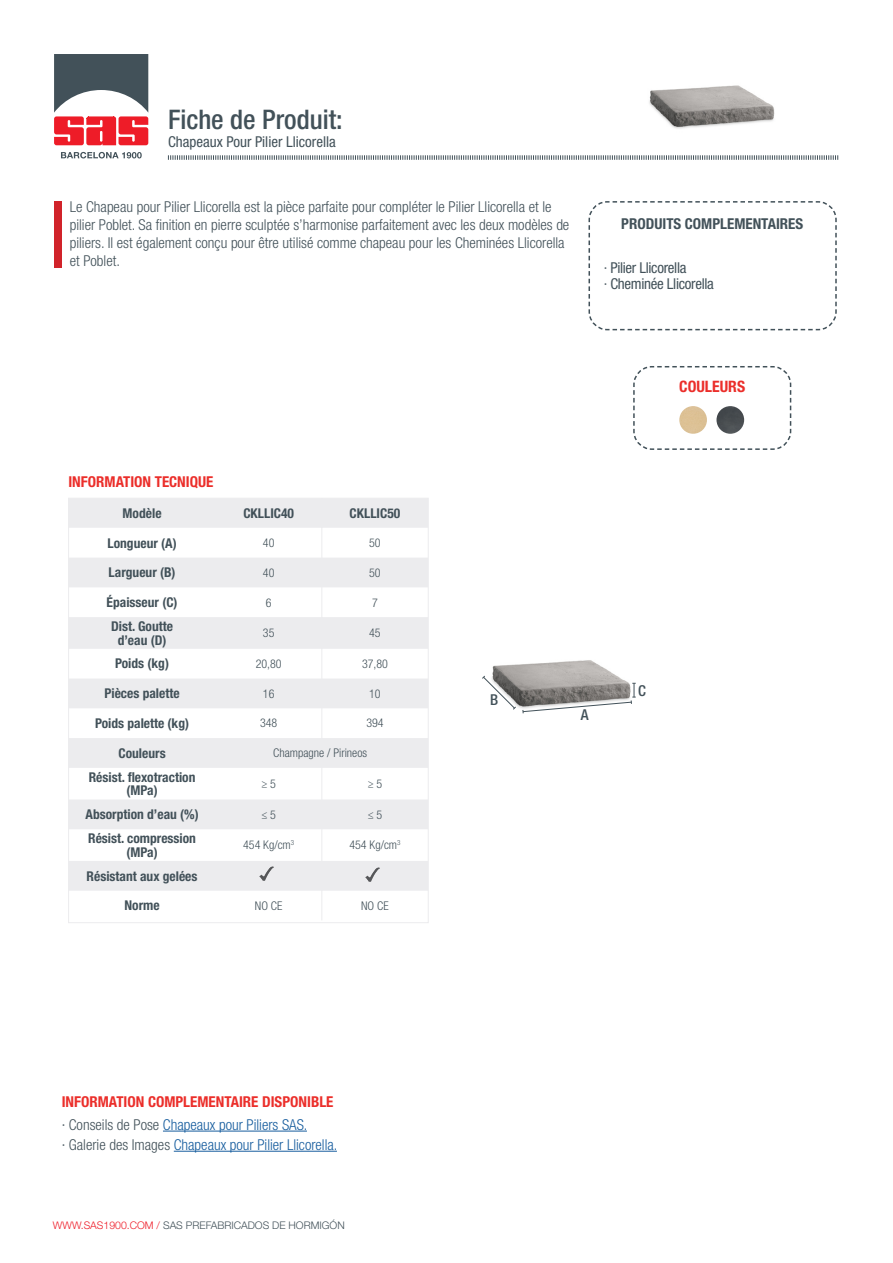
<style>
.page{position:relative;width:893px;height:1263px;background:#fff}
.page>*{position:absolute;margin:0;border:0;box-sizing:border-box;transform-origin:0 0}
.t1{font:500 condensed 27px "Helvetica Neue LT Std";color:#425159}
.t2{font:700 condensed 15.75px "Helvetica Neue LT Std";color:#eb2e2a}
.t3{font:300 condensed 15px/18px "Helvetica Neue LT Std";color:#425159}
.t4{font:300 condensed 15px "Helvetica Neue LT Std";color:#175d9e}
.t5{font:700 condensed 15px "Helvetica Neue LT Std";color:#eb2e2a}
.Text_left_bold{font:condensed 15px "Helvetica Neue LT Std";letter-spacing:-.02em;color:#425159}
.Text_left_bold-2{font:condensed 15px "Helvetica Neue LT Std";color:#425159}
.Text_left_bold-3{font:700 condensed 15px "Helvetica Neue LT Std";color:#425159}
.t6{font:500 condensed 15px "Helvetica Neue LT Std";color:#425159}
.Text_left_bold-4{font:700 condensed 13.5px/13.5px "Helvetica Neue LT Std";color:#425159;text-align:center}
.Títols_center{font:700 condensed 13.5px "Helvetica Neue LT Std";color:#425159}
.Títols_left{font:700 condensed 13.5px "Helvetica Neue LT Std";color:#425159}
.Text_centre{font:300 condensed 12px "Helvetica Neue LT Std";color:#425159}
.t7{font:300 10.5px "Helvetica Neue LT Std";color:#425159}
.s1{color:#425159}
.s2{color:#ee1c28}
</style>
<div class="page">
<img style="left:492px;top:660px;width:123px;height:54px">
<svg style="left:633px;top:366px;width:159px;height:84px"></svg>
<svg style="left:54px;top:54px;width:94px;height:91px"></svg>
<svg style="left:61px;top:152px;width:81px;height:6px"></svg>
<hr style="left:163px;top:1131px;width:144px;height:1px;background:#175d9e">
<hr style="left:174px;top:1151px;width:163px;height:1px;background:#175d9e">
<svg style="left:168px;top:155px;width:671px;height:5px"></svg>
<div style="left:54px;top:201px;width:8px;height:67px;background:#d1232a"></div>
<svg style="left:588px;top:201px;width:249px;height:130px"></svg>
<img style="left:649px;top:85px;width:126px;height:44px">
<img style="left:679px;top:406px;width:28px;height:28px;border-radius:14px">
<img style="left:716px;top:406px;width:28px;height:28px;border-radius:14px">
<svg style="left:482px;top:675px;width:154px;height:38px"></svg>
<div style="left:70px;top:500px;width:356px;height:28px;background:#ececee"></div>
<svg style="left:70px;top:558px;width:356px;height:333px;fill:#ececee"></svg>
<hr style="left:322px;top:498px;width:1px;height:30px;background:#ececee">
<hr style="left:322px;top:528px;width:1px;height:30px;background:#ececee">
<svg style="left:322px;top:558px;width:1px;height:29px"></svg>
<hr style="left:322px;top:587px;width:1px;height:30px;background:#ececee">
<hr style="left:322px;top:617px;width:1px;height:32px;background:#ececee">
<svg style="left:322px;top:649px;width:1px;height:29px"></svg>
<hr style="left:322px;top:678px;width:1px;height:30px;background:#ececee">
<hr style="left:322px;top:708px;width:1px;height:30px;background:#ececee">
<hr style="left:322px;top:768px;width:1px;height:31px;background:#ececee">
<hr style="left:322px;top:799px;width:1px;height:30px;background:#ececee">
<hr style="left:322px;top:829px;width:1px;height:32px;background:#ececee">
<hr style="left:322px;top:861px;width:1px;height:30px;background:#ececee">
<div style="left:68px;top:498px;width:360px;height:425px;border:1px solid #ececee"></div>
<img style="left:259px;top:866px;width:14px;height:14px">
<img style="left:366px;top:867px;width:13px;height:14px">
<p class="t1" style="left:168px;top:103px;width:176px">Fiche de Produit:</p>
<p class="Text_left_bold-2" style="left:168px;top:133px;width:169px">Chapeaux Pour Pilier Llicorella</p>
<p class="t3" style="left:70px;top:197px;width:501px">Le Chapeau pour Pilier Llicorella est la pièce parfaite pour compléter le Pilier Llicorella et le pilier Poblet. Sa finition en pierre sculptée s’harmonise parfaitement avec les deux modèles de piliers. Il est également conçu pour être utilisé comme chapeau pour les Cheminées Llicorella et Poblet.</p>
<p class="Text_left_bold-3" style="left:621px;top:215px;width:183px">PRODUITS COMPLEMENTAIRES</p>
<p class="Text_left_bold" style="left:604px;top:259px;width:84px">· Pilier Llicorella</p>
<p class="Text_left_bold" style="left:604px;top:275px;width:112px">· Cheminée Llicorella</p>
<p class="t5" style="left:68px;top:472px;width:146px">INFORMATION TECNIQUE</p>
<p class="Títols_left" style="left:123px;top:505px;width:40px">Modèle</p>
<p class="Títols_center" style="left:243px;top:505px;width:52px">CKLLIC40</p>
<p class="Títols_center" style="left:350px;top:505px;width:52px">CKLLIC50</p>
<p class="Text_left_bold-4" style="left:107px;top:536px;width:71px">Longueur (A)</p>
<p class="Text_centre" style="left:263px;top:536px;width:13px">40</p>
<p class="Text_centre" style="left:369px;top:536px;width:13px">50</p>
<p class="Text_left_bold-4" style="left:109px;top:566px;width:68px">Largueur (B)</p>
<p class="Text_centre" style="left:263px;top:566px;width:13px">40</p>
<p class="Text_centre" style="left:369px;top:566px;width:13px">50</p>
<p class="Text_left_bold-4" style="left:107px;top:595px;width:72px">Épaisseur (C)</p>
<p class="Text_centre" style="left:266px;top:595px;width:7px">6</p>
<p class="Text_centre" style="left:372px;top:595px;width:7px">7</p>
<p class="Text_left_bold-4" style="left:111px;top:619px;width:63px">Dist. Goutte</p>
<p class="Text_left_bold-4" style="left:118px;top:633px;width:50px">d’eau (D)</p>
<p class="Text_centre" style="left:263px;top:626px;width:13px">35</p>
<p class="Text_centre" style="left:369px;top:626px;width:13px">45</p>
<p class="Text_left_bold-4" style="left:115px;top:657px;width:55px">Poids (kg)</p>
<p class="Text_centre" style="left:256px;top:657px;width:27px">20,80</p>
<p class="Text_centre" style="left:362px;top:657px;width:27px">37,80</p>
<p class="Text_left_bold-4" style="left:104px;top:686px;width:77px">Pièces palette</p>
<p class="Text_centre" style="left:263px;top:687px;width:13px">16</p>
<p class="Text_centre" style="left:369px;top:687px;width:13px">10</p>
<p class="Text_left_bold-4" style="left:95px;top:716px;width:96px">Poids palette (kg)</p>
<p class="Text_centre" style="left:260px;top:716px;width:19px">348</p>
<p class="Text_centre" style="left:366px;top:716px;width:19px">394</p>
<p class="Text_left_bold-4" style="left:118px;top:746px;width:49px">Couleurs</p>
<p class="Text_left_bold-4" style="left:89px;top:770px;width:108px">Résist. flexotraction (MPa)</p>
<p class="Text_centre" style="left:261px;top:777px;width:16px">≥ 5</p>
<p class="Text_centre" style="left:368px;top:777px;width:16px">≥ 5</p>
<p class="Text_left_bold-4" style="left:86px;top:807px;width:115px">Absorption d’eau (%)</p>
<p class="Text_centre" style="left:261px;top:807px;width:16px">≤ 5</p>
<p class="Text_centre" style="left:368px;top:807px;width:16px">≤ 5</p>
<p class="Text_left_bold-4" style="left:88px;top:831px;width:109px">Résist. compression (MPa)</p>
<p class="Text_centre" style="left:243px;top:838px;width:53px">454 Kg/cm<sup>3</sup></p>
<p class="Text_centre" style="left:349px;top:838px;width:53px">454 Kg/cm<sup>3</sup></p>
<p class="Text_left_bold-4" style="left:87px;top:869px;width:112px">Résistant aux gelées</p>
<p class="Text_left_bold-4" style="left:124px;top:899px;width:37px">Norme</p>
<p class="Text_centre" style="left:255px;top:899px;width:29px">NO CE</p>
<p class="Text_centre" style="left:361px;top:899px;width:29px">NO CE</p>
<p class="Text_centre" style="left:273px;top:746px;width:95px">Champagne / Pirineos</p>
<p class="t2" style="left:679px;top:377px;width:67px">COULEURS</p>
<p class="t6" style="left:490px;top:690px;width:10px">B</p>
<p class="t6" style="left:581px;top:706px;width:9px">A</p>
<p class="t6" style="left:638px;top:681px;width:9px">C</p>
<p class="t5" style="left:62px;top:1093px;width:273px">INFORMATION COMPLEMENTAIRE DISPONIBLE</p>
<p class="t4" style="left:62px;top:1116px;width:247px"><span class="s1">· Conseils de Pose</span> Chapeaux pour Piliers SAS.</p>
<p class="t4" style="left:62px;top:1136px;width:277px"><span class="s1">· Galerie des Images</span> Chapeaux pour Pilier Llicorella.</p>
<p class="t7" style="left:53px;top:1219px;width:293px"><span class="s2">WWW.SAS1900.COM /</span> SAS PREFABRICADOS DE HORMIGÓN</p>
</div>
